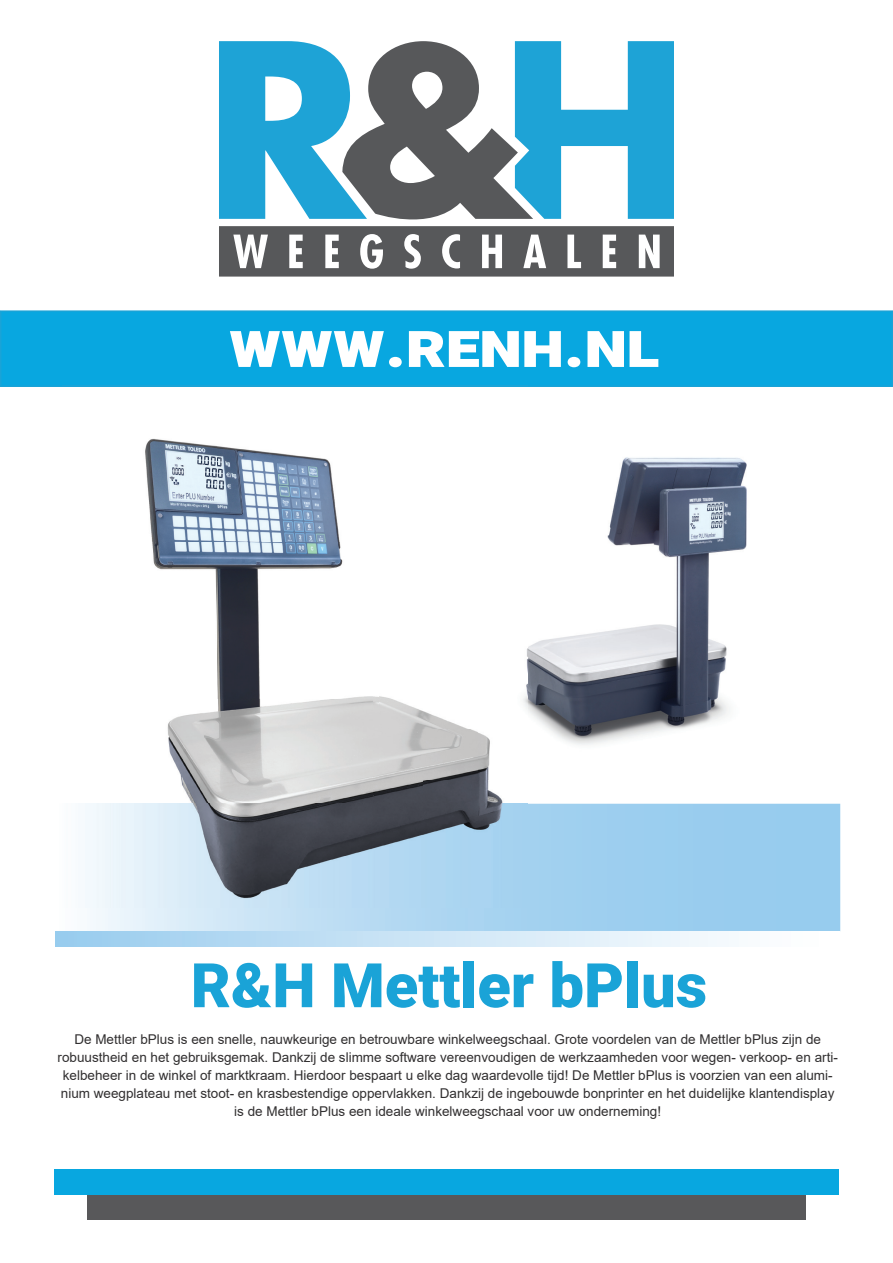
<style>
.page{position:relative;width:893px;height:1263px;background:#fff}
.page>*{position:absolute;margin:0;border:0;box-sizing:border-box;transform-origin:0 0}
.t1{font:900 63px "Roboto";color:#fff;scale:1.11 1}
.t2{font:900 61.5px "Roboto";color:#1aa3d7}
.t3{font:13.5px/18px "Arial";color:#312f30;text-align:center}
</style>
<div class="page">
<svg style="left:54px;top:1169px;width:785px;height:51px;background:#3687a5"></svg>
<svg style="left:90px;top:804px;width:750px;height:127px;background:#a3d1ef"></svg>
<svg style="left:55px;top:931px;width:674px;height:15px;background:#c7e2f5"></svg>
<svg style="left:219px;top:41px;width:455px;height:236px"></svg>
<div style="left:0;top:310px;width:893px;height:77px;background:#08a7e0"></div>
<img style="left:424px;top:457px;width:323px;height:323px">
<img style="left:85px;top:439px;width:287px;height:365px">
<img style="left:372px;top:696px;width:52px;height:108px">
<img style="left:424px;top:780px;width:103px;height:24px">
<img style="left:85px;top:804px;width:442px;height:104px">
<img style="left:62px;top:385px;width:465px;height:2px">
<h1 class="t1" style="left:229px;top:300px;width:389px">WWW.RENH.NL</h1>
<h2 class="t2" style="left:191px;top:942px;width:518px">R&amp;H Mettler bPlus</h2>
<p class="t3" style="left:58px;top:1030px;width:782px">De Mettler bPlus is een snelle, nauwkeurige en betrouwbare winkelweegschaal. Grote voordelen van de Mettler bPlus zijn de robuustheid en het gebruiksgemak. Dankzij de slimme software vereenvoudigen de werkzaamheden voor wegen- verkoop- en arti&shy;kelbeheer in de winkel of marktkraam. Hierdoor bespaart u elke dag waardevolle tijd! De Mettler bPlus is voorzien van een alumi&shy;nium weegplateau met stoot- en krasbestendige oppervlakken. Dankzij de ingebouwde bonprinter en het duidelijke klantendisplay is de Mettler bPlus een ideale winkelweegschaal voor uw onderneming!</p>
</div>
